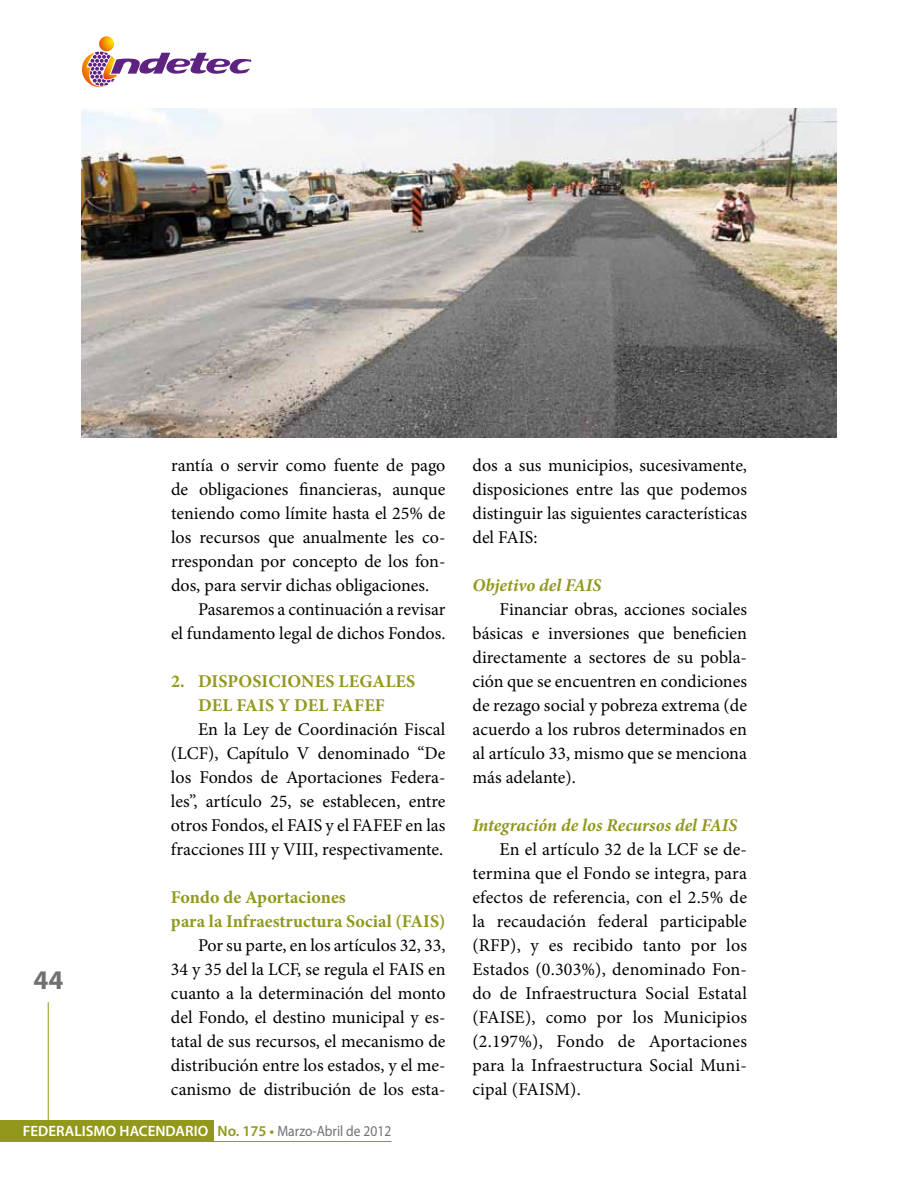
<style>
.page{position:relative;width:918px;height:1188px;background:#fff}
.page>*{position:absolute;margin:0;border:0;box-sizing:border-box;transform-origin:0 0}
.t1{font:700 27px "Myriad Pro";color:#707172}
.t2{font:18px/24px "Minion Pro";color:#000;text-align:justify}
.t3{font:700 18px/24px "Minion Pro";color:#91981c}
.t4{font:italic 700 18px "Minion Pro";color:#91981c}
.t5{font:600 15px "Myriad Pro";color:#fff}
.s1{color:#91981c}
.s2{font-weight:400;color:#707172}
</style>
<div class="page">
<div style="left:0;top:1121px;width:213px;height:21px;background:#91981c"></div>
<hr style="left:0;top:1141px;width:392px;height:1px;background:#91981c">
<hr style="left:48px;top:1002px;width:1px;height:119px;background:#91981c">
<svg style="left:82px;top:36px;width:169px;height:52px"></svg>
<img style="left:81px;top:108px;width:756px;height:329px">
<h1 class="t1" style="left:33px;top:963px;width:31px">44</h1>
<p class="t2" style="left:171px;top:453px;width:276px">rantía o servir como fuente de pago</p>
<p class="t2" style="left:171px;top:477px;width:276px">de obligaciones financieras, aunque</p>
<p class="t2" style="left:171px;top:501px;width:276px">teniendo como límite hasta el 25% de</p>
<p class="t2" style="left:171px;top:525px;width:276px">los recursos que anualmente les co-</p>
<p class="t2" style="left:171px;top:549px;width:276px">rrespondan por concepto de los fon-</p>
<p class="t2" style="left:171px;top:573px;width:260px">dos, para servir dichas obligaciones.</p>
<p class="t2" style="left:198px;top:597px;width:249px">Pasaremos a continuación a revisar</p>
<p class="t2" style="left:171px;top:621px;width:276px">el fundamento legal de dichos Fondos.</p>
<p class="t3" style="left:171px;top:669px;width:91px">2. Disposici</p>
<p class="t3" style="left:288px;top:669px;width:26px">ones</p>
<p class="t3" style="left:339px;top:669px;width:23px">Legales</p>
<p class="t3" style="left:198px;top:693px;width:13px">del</p>
<p class="t3" style="left:236px;top:693px;width:70px">FAIS y del</p>
<p class="t3" style="left:332px;top:693px;width:54px">FAFEF</p>
<p class="t2" style="left:171px;top:717px;width:276px;text-indent:27px">En la Ley de Coordinación Fiscal (LCF), Capítulo V denominado “De los Fondos de Aportaciones Federa&shy;les”, artículo 25, se establecen, entre otros Fondos, el FAIS y el FAFEF en las fracciones III y VIII, respectivamente.</p>
<p class="t3" style="left:171px;top:885px;width:276px">Fondo de Aportaciones<br>para la Infraestructura Social (FAIS)</p>
<p class="t2" style="left:171px;top:933px;width:276px;text-indent:27px">Por su parte, en los artículos 32, 33, 34 y 35 del la LCF, se regula el FAIS en cuanto a la determinación del monto del Fondo, el destino municipal y es&shy;tatal de sus recursos, el mecanismo de distribución entre los estados, y el me&shy;canismo de distribución de los esta-</p>
<p class="t5" style="left:23px;top:1122px;width:370px">FEDERALISMO HACENDARIO <span class="s1">No. 175 •</span> <span class="s2">Marzo-Abril de 2012</span></p>
<p class="t2" style="left:472px;top:453px;width:276px">dos a sus municipios, sucesivamente, disposiciones entre las que podemos distinguir las siguientes características del FAIS:</p>
<p class="t4" style="left:472px;top:572px;width:130px">Objetivo del FAIS</p>
<p class="t2" style="left:472px;top:597px;width:276px;text-indent:27px">Financiar obras, acciones sociales básicas e inversiones que beneficien directamente a sectores de su pobla&shy;ción que se encuentren en condiciones de rezago social y pobreza extrema (de acuerdo a los rubros determinados en al artículo 33, mismo que se menciona más adelante).</p>
<p class="t4" style="left:472px;top:812px;width:266px">Integración de los Recursos del FAIS</p>
<p class="t2" style="left:472px;top:837px;width:276px;text-indent:27px">En el artículo 32 de la LCF se de&shy;termina que el Fondo se integra, para efectos de referencia, con el 2.5% de la recaudación federal participable (RFP), y es recibido tanto por los Estados (0.303%), denominado Fon&shy;do de Infraestructura Social Estatal (FAISE), como por los Municipios (2.197%), Fondo de Aportaciones para la Infraestructura Social Muni&shy;cipal (FAISM).</p>
</div>
